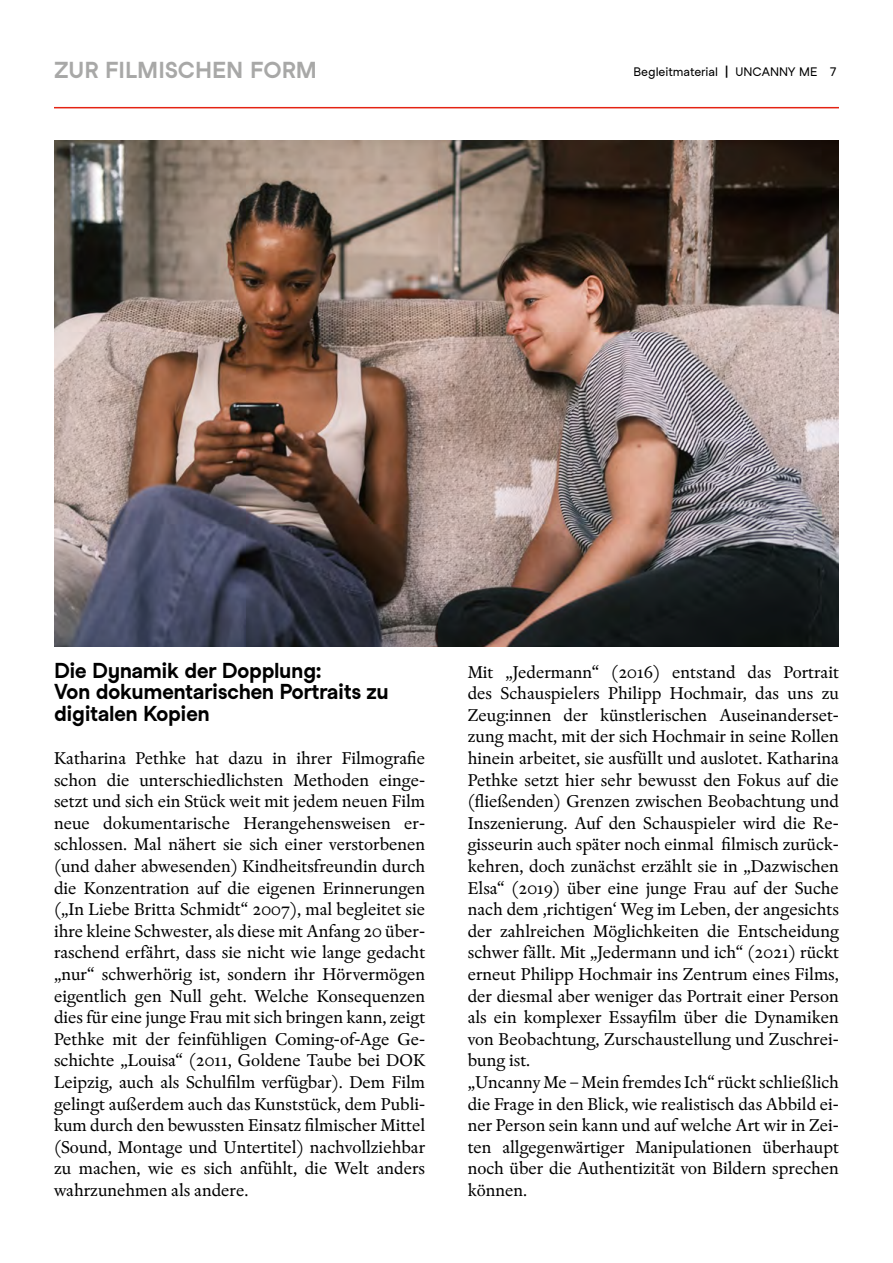
<style>
.page{position:relative;width:893px;height:1263px;background:#fff}
.page>*{position:absolute;margin:0;border:0;box-sizing:border-box;transform-origin:0 0}
.t1{font:700 22.5px "Studio Feixen Sans DOK";color:#a8a8a7}
.t2{font:700 21px/21.6px "Studio Feixen Sans DOK";letter-spacing:-.02em;color:#000}
.t3{font:18px/21.6px "Rongel";color:#000;text-align:justify}
.t4{font:12px "Studio Feixen Sans DOK";color:#000}
.s1{font-weight:700}
</style>
<div class="page">
<hr style="left:54px;top:107px;width:785px;height:1px;background:#e42313">
<img style="left:54px;top:140px;width:785px;height:506px">
<p class="t1" style="left:54px;top:57px;width:265px">ZUR FILMISCHEN FORM</p>
<p class="t4" style="left:634px;top:65px;width:204px">Begleitmaterial <span class="s1">|</span> UNCANNY ME 7</p>
<p class="t2" style="left:54px;top:659px;width:336px">Die Dynamik der Dopplung:<br>Von dokumentarischen Portraits zu digitalen Kopien</p>
<p class="t3" style="left:54px;top:748px;width:373px">Katharina Pethke hat dazu in ihrer Filmografie schon die unterschiedlichsten Methoden einge&shy;setzt und sich ein Stück weit mit jedem neuen Film neue dokumentarische Herangehensweisen er&shy;schlossen. Mal nähert sie sich einer verstorbenen (und daher abwesenden) Kindheitsfreundin durch die Konzentration auf die eigenen Erinnerungen („In Liebe Britta Schmidt“ 2007), mal begleitet sie ihre kleine Schwester, als diese mit Anfang 20 über&shy;raschend erfährt, dass sie nicht wie lange gedacht „nur“ schwerhörig ist, sondern ihr Hörvermögen eigentlich gen Null geht. Welche Konsequenzen dies für eine junge Frau mit sich bringen kann, zeigt Pethke mit der feinfühligen Coming-of-Age Ge&shy;schichte „Louisa“ (2011, Goldene Taube bei DOK Leipzig, auch als Schulfilm verfügbar). Dem Film gelingt außerdem auch das Kunststück, dem Publi&shy;kum durch den bewussten Einsatz filmischer Mittel (Sound, Montage und Untertitel) nachvollziehbar zu machen, wie es sich anfühlt, die Welt anders wahrzunehmen als andere.</p>
<p class="t3" style="left:468px;top:661px;width:373px;text-align:left">Mit „Jedermann“ (2016) entstand das Portrait des Schauspielers Philipp Hochmair, das uns zu Zeug:innen der künstlerischen Auseinanderset&shy;zung macht, mit der sich Hochmair in seine Rollen hinein arbeitet, sie ausfüllt und auslotet. Katharina Pethke setzt hier sehr bewusst den Fokus auf die (fließenden) Grenzen zwischen Beobachtung und Inszenierung. Auf den Schauspieler wird die Re&shy;gisseurin auch später noch einmal filmisch zurück&shy;kehren, doch zunächst erzählt sie in „Dazwischen Elsa“ (2019) über eine junge Frau auf der Suche nach dem ‚richtigen‘ Weg im Leben, der angesichts der zahlreichen Möglichkeiten die Entscheidung schwer fällt. Mit „Jedermann und ich“ (2021) rückt erneut Philipp Hochmair ins Zentrum eines Films, der diesmal aber weniger das Portrait einer Person als ein komplexer Essayfilm über die Dynamiken von Beobachtung, Zurschaustellung und Zuschrei&shy;bung ist.<br>„Uncanny Me – Mein fremdes Ich“ rückt schließlich die Frage in den Blick, wie realistisch das Abbild ei&shy;ner Person sein kann und auf welche Art wir in Zei&shy;ten allgegenwärtiger Manipulationen überhaupt noch über die Authentizität von Bildern sprechen können.</p>
</div>
